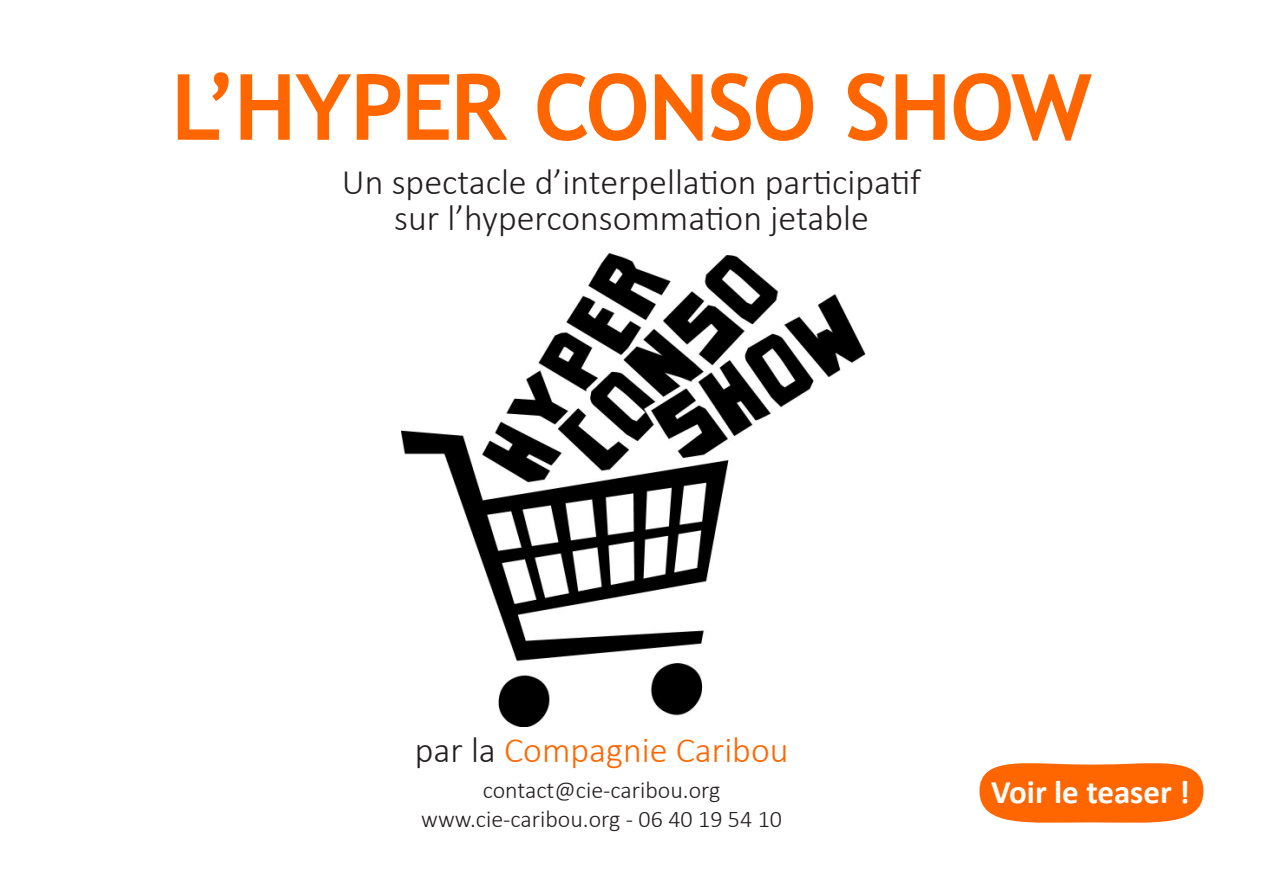
<style>
.page{position:relative;width:1263px;height:893px;background:#fff}
.page>*{position:absolute;margin:0;border:0;box-sizing:border-box;transform-origin:0 0}
.t1{font:700 91.5px "Trebuchet MS";letter-spacing:-.02em;color:#f60}
.t2{font:300 36px "Calibri";color:#231f20}
.t3{font:300 36px "Calibri";color:#f60}
.t4{font:700 33px "Calibri";color:#fff}
.t5{font:300 24px "Calibri";color:#231f20}
.s1{color:#231f20}
</style>
<div class="page">
<img style="left:401px;top:252px;width:465px;height:475px">
<svg style="left:979px;top:763px;width:224px;height:60px;background:#ff7317"></svg>
<p class="t1" style="left:171px;top:50px;width:922px">L’HYPER CONSO SHOW</p>
<p class="t2" style="left:342px;top:159px;width:581px">Un spectacle d’interpellation participatif</p>
<p class="t2" style="left:394px;top:195px;width:476px">sur l’hyperconsommation jetable</p>
<p class="t3" style="left:415px;top:728px;width:375px"><span class="s1">par la</span> Compagnie Caribou</p>
<p class="t5" style="left:483px;top:776px;width:239px">contact@cie-caribou.org</p>
<p class="t5" style="left:421px;top:804px;width:362px">www.cie-caribou.org - 06 40 19 54 10</p>
<p class="t4" style="left:991px;top:771px;width:200px">Voir le teaser !</p>
</div>
